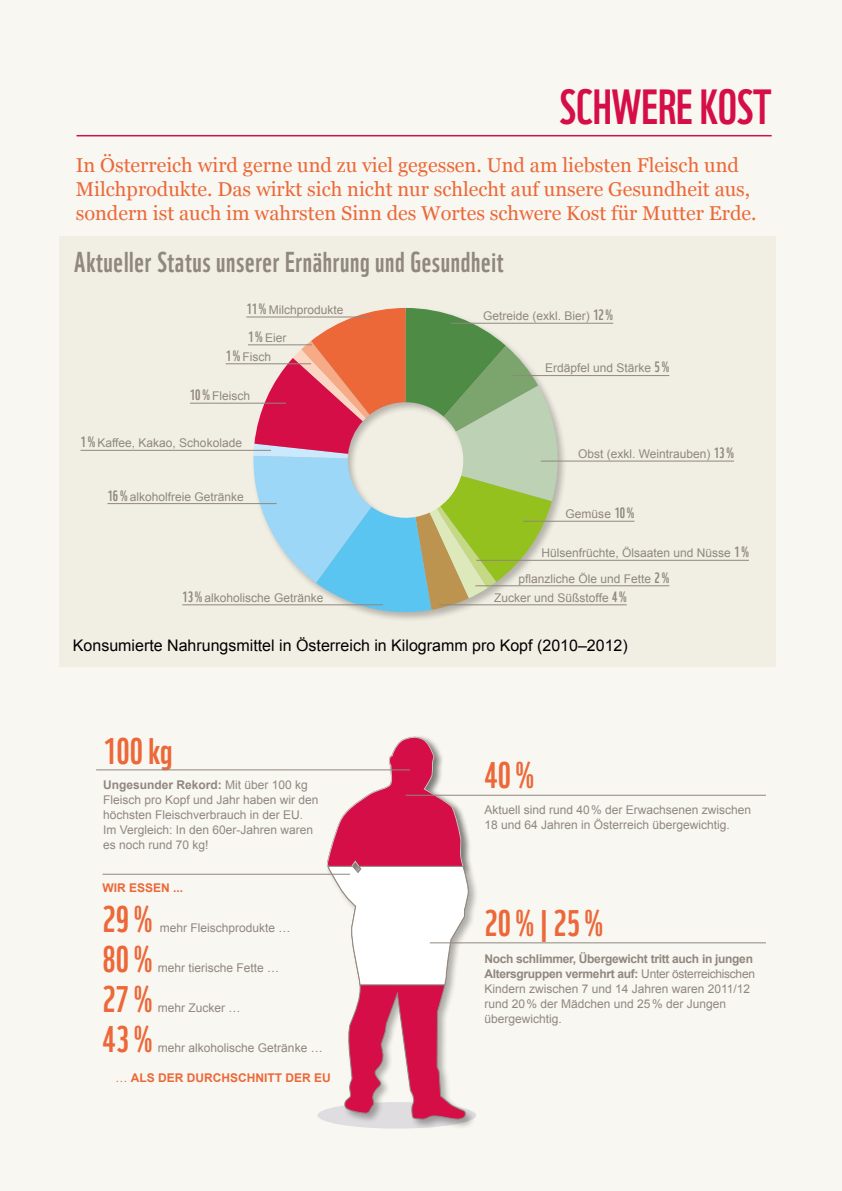
<style>
.page{position:relative;width:842px;height:1191px;background:#f8f7f1}
.page>*{position:absolute;margin:0;border:0;box-sizing:border-box;transform-origin:0 0}
.t1{font:48px "WWF";color:#d60e47}
.t2{font:36px "WWF";color:#ec6839}
.t3{font:28px "WWF";letter-spacing:.025em;color:#90877f}
.t4{font:20px/24px "Georgia";color:#ec6839}
.t5{font:16px "Arial";color:#000}
.t6{font:12px/15px "Arial";color:#90877f}
.t7{font:700 12px "Arial";color:#ec6839}
.s1{font-family:"WWF";font-size:14.6px}
.s2{font-weight:700}
.s3{font-weight:400}
</style>
<div class="page">
<div style="left:59px;top:236px;width:716px;height:431px;background:#f1efe4"></div>
<div style="left:325px;top:734px;width:154px;height:395px;background:#000;opacity:.3"></div>
<svg style="left:326px;top:985px;width:144px;height:135px"></svg>
<div style="left:325px;top:734px;width:148px;height:143px;background:#000;opacity:.3"></div>
<svg style="left:326px;top:734px;width:144px;height:251px"></svg>
<hr style="left:77px;top:135px;width:695px;height:1px;background:#d60e47">
<hr style="left:96px;top:769px;width:314px;height:1px;background:#90877f">
<hr style="left:406px;top:795px;width:360px;height:1px;background:#90877f">
<hr style="left:430px;top:942px;width:336px;height:1px;background:#90877f">
<hr style="left:103px;top:874px;width:247px;height:1px;background:#90877f">
<svg style="left:252px;top:308px;width:311px;height:309px"></svg>
<hr style="left:451px;top:323px;width:162px;height:1px;background:#90877f">
<hr style="left:512px;top:375px;width:157px;height:1px;background:#90877f">
<hr style="left:541px;top:461px;width:193px;height:1px;background:#90877f">
<hr style="left:523px;top:521px;width:111px;height:1px;background:#90877f">
<hr style="left:475px;top:585px;width:194px;height:1px;background:#90877f">
<hr style="left:476px;top:560px;width:273px;height:1px;background:#90877f">
<hr style="left:246px;top:317px;width:124px;height:1px;background:#90877f">
<hr style="left:248px;top:344px;width:64px;height:1px;background:#90877f">
<hr style="left:107px;top:503px;width:170px;height:1px;background:#90877f">
<hr style="left:182px;top:604px;width:201px;height:1px;background:#90877f">
<hr style="left:81px;top:450px;width:190px;height:1px;background:#90877f">
<hr style="left:190px;top:403px;width:96px;height:1px;background:#90877f">
<hr style="left:226px;top:363px;width:85px;height:1px;background:#90877f">
<hr style="left:439px;top:604px;width:188px;height:1px;background:#90877f">
<h1 class="t1" style="left:559px;top:69px;width:214px">SCHWERE KOST</h1>
<h3 class="t4" style="left:76px;top:153px;width:682px">In Österreich wird gerne und zu viel gegessen. Und am liebsten Fleisch und<br>Milchprodukte. Das wirkt sich nicht nur schlecht auf unsere Gesundheit aus, sondern ist auch im wahrsten Sinn des Wortes schwere Kost für Mutter Erde.</h3>
<h3 class="t3" style="left:74px;top:240px;width:431px">Aktueller Status unserer Ernährung und Gesundheit</h3>
<p class="t6" style="left:246px;top:302px;width:99px"><span class="s1">11%</span> Milchprodukte</p>
<p class="t6" style="left:248px;top:330px;width:40px"><span class="s1">1%</span> Eier</p>
<p class="t6" style="left:226px;top:349px;width:47px"><span class="s1">1%</span> Fisch</p>
<p class="t6" style="left:190px;top:388px;width:62px"><span class="s1">10%</span> Fleisch</p>
<p class="t6" style="left:81px;top:435px;width:163px"><span class="s1">1%</span> Kaffee, Kakao, Schokolade</p>
<p class="t6" style="left:107px;top:489px;width:138px"><span class="s1">16%</span> alkoholfreie Getränke</p>
<p class="t6" style="left:182px;top:590px;width:143px"><span class="s1">13%</span> alkoholische Getränke</p>
<p class="t6" style="left:483px;top:308px;width:132px">Getreide (exkl. Bier) <span class="s1">12%</span></p>
<p class="t6" style="left:545px;top:361px;width:126px">Erdäpfel und Stärke <span class="s1">5%</span></p>
<p class="t6" style="left:578px;top:446px;width:157px">Obst (exkl. Weintrauben) <span class="s1">13%</span></p>
<p class="t6" style="left:566px;top:506px;width:70px">Gemüse <span class="s1">10%</span></p>
<p class="t6" style="left:541px;top:545px;width:209px">Hülsenfrüchte, Ölsaaten und Nüsse <span class="s1">1%</span></p>
<p class="t6" style="left:518px;top:571px;width:152px">pflanzliche Öle und Fette <span class="s1">2%</span></p>
<p class="t6" style="left:494px;top:590px;width:134px">Zucker und Süßstoffe <span class="s1">4%</span></p>
<h3 class="t5" style="left:73px;top:634px;width:556px">Konsumierte Nahrungsmittel in Österreich in Kilogramm pro Kopf (2010–2012)</h3>
<h2 class="t2" style="left:103px;top:723px;width:71px">100 kg</h2>
<p class="t6" style="left:103px;top:777px;width:217px"><span class="s2">Ungesunder Rekord:</span> Mit über 100 kg Fleisch pro Kopf und Jahr haben wir den höchsten Fleischverbrauch in der EU.<br>Im Vergleich: In den 60er-Jahren waren es noch rund 70 kg!</p>
<p class="t7" style="left:103px;top:879px;width:82px">WIR ESSEN ...</p>
<h2 class="t2" style="left:103px;top:890px;width:51px">29%</h2>
<p class="t6" style="left:160px;top:920px;width:132px">mehr Fleischprodukte …</p>
<h2 class="t2" style="left:103px;top:930px;width:51px">80%</h2>
<p class="t6" style="left:158px;top:960px;width:123px">mehr tierische Fette …</p>
<h2 class="t2" style="left:103px;top:970px;width:51px">27%</h2>
<p class="t6" style="left:158px;top:1000px;width:84px">mehr Zucker …</p>
<h2 class="t2" style="left:103px;top:1010px;width:51px">43%</h2>
<p class="t6" style="left:158px;top:1040px;width:166px">mehr alkoholische Getränke …</p>
<p class="t7" style="left:116px;top:1069px;width:217px"><span class="s3">…</span> ALS DER DURCHSCHNITT DER EU</p>
<h2 class="t2" style="left:484px;top:746px;width:51px">40%</h2>
<p class="t6" style="left:484px;top:802px;width:268px">Aktuell sind rund 40% der Erwachsenen zwischen<br>18 und 64 Jahren in Österreich übergewichtig.</p>
<h2 class="t2" style="left:484px;top:894px;width:120px">20% | 25%</h2>
<p class="t6" style="left:484px;top:951px;width:272px"><span class="s2">Noch schlimmer, Übergewicht tritt auch in jungen Altersgruppen vermehrt auf:</span> Unter österreichischen Kindern zwischen 7 und 14 Jahren waren 2011/12 rund 20% der Mädchen und 25% der Jungen übergewichtig.</p>
</div>
